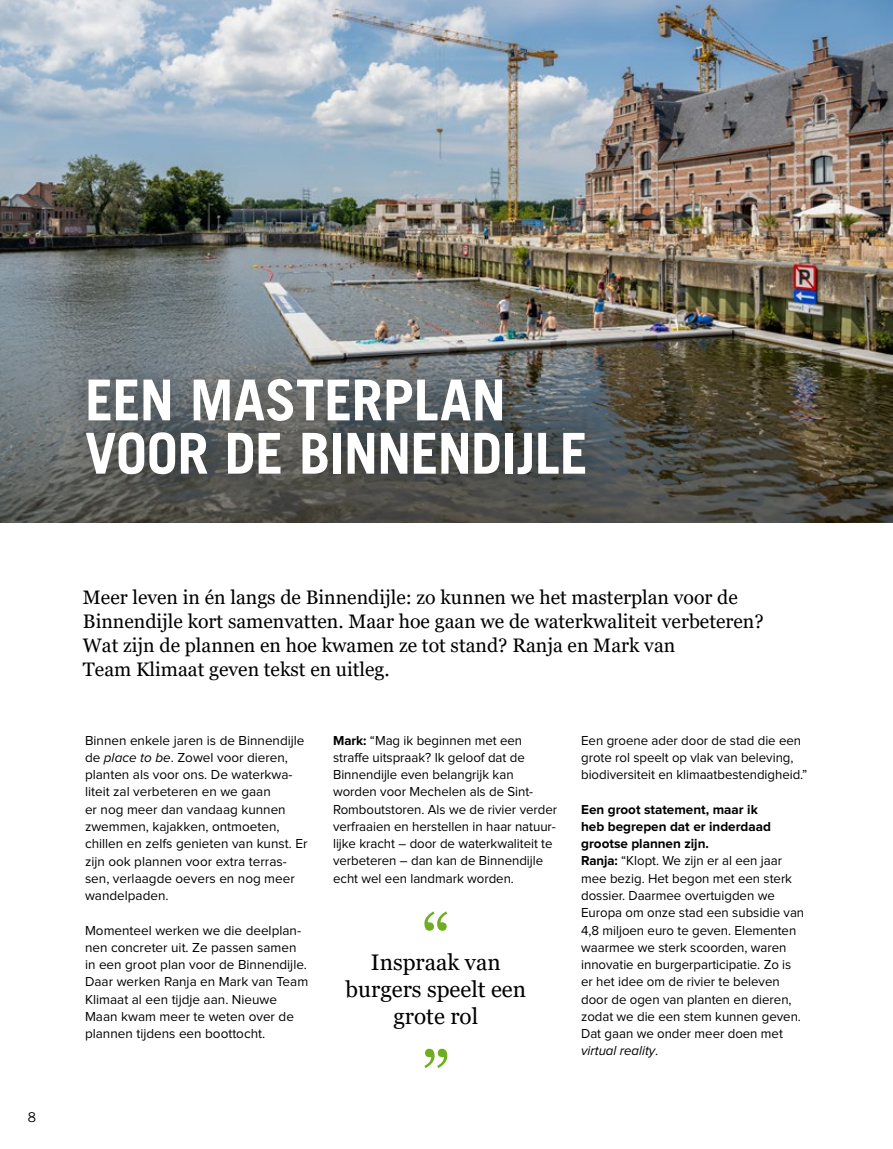
<style>
.page{position:relative;width:893px;height:1149px;background:#fff}
.page>*{position:absolute;margin:0;border:0;box-sizing:border-box;transform-origin:0 0}
.t1{font:700 56.4px/53.2px "Trade Gothic LT Std";letter-spacing:-.01em;color:#fff}
.t2{font:22.5px/27px "Georgia";color:#000;text-align:center}
.t3{font:19.5px/24px "Georgia";color:#000}
.t4{font:13.5px/17.2px "Proxima Nova";letter-spacing:-.005em;color:#000}
.t5{font:13.5px "Trade Gothic LT Std";color:#000}
.s1{font-style:italic}
.s2{font-weight:700}
</style>
<div class="page">
<img style="left:0;top:0;width:893px;height:522px">
<div style="left:60px;top:352px;width:552px;height:149px;background:#000;opacity:.5"></div>
<svg style="left:424px;top:1048px;width:23px;height:19px"></svg>
<svg style="left:424px;top:911px;width:23px;height:19px"></svg>
<p class="t5" style="left:28px;top:1108px;width:10px">8</p>
<h1 class="t1" style="left:85px;top:372px;width:504px">EEN MASTERPLAN<br>VOOR DE BINNENDIJLE</h1>
<p class="t3" style="left:83px;top:585px;width:682px">Meer leven in én langs de Binnendijle: zo kunnen we het masterplan voor de Binnendijle kort samenvatten. Maar hoe gaan we de waterkwaliteit verbeteren?<br>Wat zijn de plannen en hoe kwamen ze tot stand? Ranja en Mark van<br>Team Klimaat geven tekst en uitleg.</p>
<p class="t4" style="left:85px;top:731px;width:224px">Binnen enkele jaren is de Binnendijle de <span class="s1">place to be</span>. Zowel voor dieren, planten als voor ons. De waterkwa&shy;liteit zal verbeteren en we gaan<br>er nog meer dan vandaag kunnen zwemmen, kajakken, ontmoeten, chillen en zelfs genieten van kunst. Er zijn ook plannen voor extra terras&shy;sen, verlaagde oevers en nog meer wandelpaden.</p>
<p class="t4" style="left:85px;top:921px;width:225px">Momenteel werken we die deelplan&shy;nen concreter uit. Ze passen samen in een groot plan voor de Binnendijle.<br>Daar werken Ranja en Mark van Team Klimaat al een tijdje aan. Nieuwe Maan kwam meer te weten over de plannen tijdens een boottocht.</p>
<p class="t4" style="left:333px;top:731px;width:226px"><span class="s2">Mark:</span> “Mag ik beginnen met een straffe uitspraak? Ik geloof dat de Binnendijle even belangrijk kan worden voor Mechelen als de Sint-Romboutstoren. Als we de rivier verder verfraaien en herstellen in haar natuur&shy;lijke kracht – door de waterkwaliteit te verbeteren – dan kan de Binnendijle echt wel een landmark worden.</p>
<h2 class="t2" style="left:346px;top:948px;width:182px">Inspraak van burgers speelt een grote rol</h2>
<p class="t4" style="left:581px;top:731px;width:228px">Een groene ader door de stad die een grote rol speelt op vlak van beleving, biodiversiteit en klimaatbestendigheid.”</p>
<p class="t4" style="left:581px;top:800px;width:225px"><span class="s2">Een groot statement, maar ik<br>heb begrepen dat er inderdaad grootse plannen zijn.<br>Ranja:</span> “Klopt. We zijn er al een jaar mee bezig. Het begon met een sterk dossier. Daarmee overtuigden we<br>Europa om onze stad een subsidie van<br>4,8 miljoen euro te geven. Elementen waarmee we sterk scoorden, waren innovatie en burgerparticipatie. Zo is er het idee om de rivier te beleven door de ogen van planten en dieren, zodat we die een stem kunnen geven.<br>Dat gaan we onder meer doen met <span class="s1">virtual reality</span>.</p>
</div>
